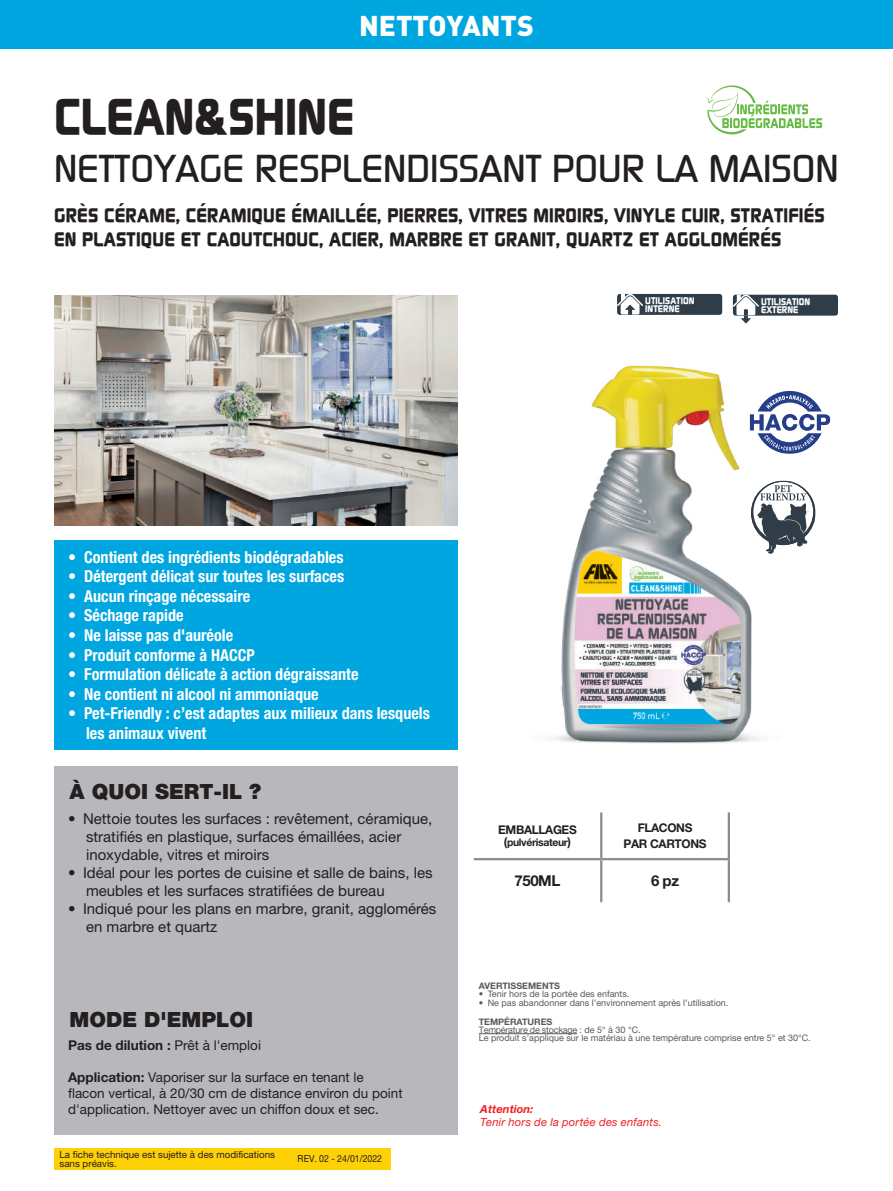
<style>
.page{position:relative;width:893px;height:1191px;background:#fff}
.page>*{position:absolute;margin:0;border:0;box-sizing:border-box;transform-origin:0 0}
.t1{font:700 49.95px "Continuum";color:#231f20}
.t2{font:500 38.7px "Continuum";color:#231f20}
.t3{font:900 28.35px "DIN";color:#fff}
.t4{font:900 21px "Helvetica Neue LT Std";color:#231f20}
.t5{font:700 19.5px/24px "Continuum";letter-spacing:.01em;color:#231f20}
.t6{font:700 condensed 16.5px/19.5px "Helvetica Neue LT Std";color:#fff}
.t7{font:15px/18px "Helvetica Neue LT Std";color:#231f20}
.t8{font:700 15px "Helvetica Neue LT Std";letter-spacing:-.03em;color:#231f20}
.t9{font:13.5px/16.2px "Helvetica Neue LT Std";color:#231f20}
.t10{font:700 13.5px "Helvetica Neue LT Std";color:#231f20}
.t11{font:700 12px/15.1px "Helvetica Neue LT Std";letter-spacing:-.03em;color:#231f20;text-align:center}
.t12{font:italic 11.25px "Helvetica Neue LT Std";letter-spacing:.02em;color:#ee1f23}
.t13{font:italic 700 11.25px "Helvetica Neue LT Std";color:#ee1f23}
.t14{font:700 10.5px "Helvetica Neue LT Std";letter-spacing:-.03em;color:#231f20}
.t15{font:9.75px/9px "Helvetica Neue LT Pro";color:#231f20}
.t16{font:9.75px "Helvetica Neue LT Pro";color:#231f20;scale:.9 1}
.t17{font:700 9.6px/8.1px "Continuum";color:#fff}
.t18{font:9px/8.2px "Helvetica Neue LT Std";color:#57585a}
.t19{font:700 9px "Helvetica Neue LT Std";color:#57585a}
.s1{font-weight:400}
.s2{font-weight:700}
.s3{font-size:12px}
</style>
<div class="page">
<div style="left:54px;top:1148px;width:336px;height:21px;background:#fed006"></div>
<img style="left:54px;top:295px;width:404px;height:230px">
<div style="left:54px;top:766px;width:404px;height:369px;background:#b7b7bc"></div>
<div style="left:54px;top:540px;width:404px;height:209px;background:#00a6e0"></div>
<svg style="left:474px;top:812px;width:254px;height:90px"></svg>
<hr style="left:600px;top:812px;width:2px;height:46px;background:#8a8c8f">
<hr style="left:728px;top:812px;width:2px;height:46px;background:#8a8c8f">
<hr style="left:474px;top:858px;width:127px;height:2px;background:#8a8c8f">
<hr style="left:601px;top:858px;width:129px;height:2px;background:#8a8c8f">
<hr style="left:600px;top:860px;width:2px;height:42px;background:#8a8c8f">
<hr style="left:728px;top:860px;width:2px;height:42px;background:#8a8c8f">
<div style="left:0;top:0;width:893px;height:49px;background:#00a6e0"></div>
<hr style="left:479px;top:1033px;width:98px;height:1px;background:#57585a">
<img style="left:422px;top:323px;width:409px;height:427px">
<svg style="left:707px;top:85px;width:115px;height:49px"></svg>
<div style="left:617px;top:294px;width:105px;height:21px;background:#2e3d48;border-radius:3px"></div>
<svg style="left:617px;top:294px;width:26px;height:20px"></svg>
<div style="left:733px;top:295px;width:105px;height:21px;background:#2e3d48;border-radius:3px"></div>
<svg style="left:733px;top:295px;width:26px;height:29px"></svg>
<h3 class="t3" style="left:359px;top:7px;width:176px">NETTOYANTS</h3>
<h1 class="t1" style="left:54px;top:83px;width:302px">CLEAN&amp;SHINE</h1>
<h2 class="t2" style="left:54px;top:143px;width:786px">NETTOYAGE RESPLENDISSANT POUR LA MAISON</h2>
<p class="t5" style="left:54px;top:202px;width:772px">GRÈS CÉRAME, CÉRAMIQUE ÉMAILLÉE, PIERRES, VITRES MIROIRS, VINYLE CUIR, STRATIFIÉS<br>EN PLASTIQUE ET CAOUTCHOUC, ACIER, MARBRE ET GRANIT, QUARTZ ET AGGLOMÉRÉS</p>
<p class="t17" style="left:645px;top:296px;width:51px">UTILISATION<br>INTERNE</p>
<p class="t17" style="left:761px;top:297px;width:51px">UTILISATION<br>EXTERNE</p>
<p class="t6" style="left:68px;top:547px;width:277px">• Contient des ingrédients biodégradables</p>
<p class="t6" style="left:68px;top:566px;width:278px">• Détergent délicat sur toutes les surfaces</p>
<p class="t6" style="left:68px;top:586px;width:184px">• Aucun rinçage nécessaire</p>
<p class="t6" style="left:68px;top:605px;width:117px">• Séchage rapide</p>
<p class="t6" style="left:68px;top:625px;width:167px">• Ne laisse pas d'auréole</p>
<p class="t6" style="left:68px;top:644px;width:188px">• Produit conforme à HACCP</p>
<p class="t6" style="left:68px;top:664px;width:292px">• Formulation délicate à action dégraissante</p>
<p class="t6" style="left:68px;top:683px;width:252px">• Ne contient ni alcool ni ammoniaque</p>
<p class="t6" style="left:86px;top:703px;width:345px;text-indent:-18px">• Pet-Friendly : c’est adaptes aux milieux dans lesquels les animaux vivent</p>
<p class="t4" style="left:70px;top:778px;width:193px">À QUOI SERT-IL ?</p>
<p class="t7" style="left:86px;top:809px;width:348px;text-indent:-18px">• Nettoie toutes les surfaces : revêtement, céramique, stratifiés en plastique, surfaces émaillées, acier inoxydable, vitres et miroirs</p>
<p class="t7" style="left:86px;top:863px;width:348px;text-indent:-18px">• Idéal pour les portes de cuisine et salle de bains, les meubles et les surfaces stratifiées de bureau</p>
<p class="t7" style="left:86px;top:899px;width:352px;text-indent:-18px">• Indiqué pour les plans en marbre, granit, agglomérés en marbre et quartz</p>
<p class="t4" style="left:70px;top:1006px;width:185px">MODE D'EMPLOI</p>
<p class="t10" style="left:68px;top:1036px;width:194px">Pas de dilution : <span class="s1">Prêt à l'emploi</span></p>
<p class="t9" style="left:68px;top:1069px;width:336px"><span class="s2">Application:</span> Vaporiser sur la surface en tenant le flacon vertical, à 20/30 cm de distance environ du point d'application. Nettoyer avec un chiffon doux et sec.</p>
<p class="t15" style="left:60px;top:1149px;width:217px">La fiche technique est sujette à des modifications sans préavis.</p>
<p class="t16" style="left:298px;top:1152px;width:95px">REV. 02 - 24/01/2022</p>
<p class="t11" style="left:498px;top:822px;width:80px">EMBALLAGES</p>
<p class="t14" style="left:504px;top:836px;width:69px"><span class="s3">(</span>pulvérisateur<span class="s3">)</span></p>
<p class="t11" style="left:624px;top:820px;width:84px">FLACONS<br>PAR CARTONS</p>
<p class="t8" style="left:515px;top:871px;width:47px">750ML</p>
<p class="t8" style="left:651px;top:871px;width:30px">6 pz</p>
<p class="t19" style="left:479px;top:980px;width:83px">AVERTISSEMENTS</p>
<p class="t18" style="left:479px;top:989px;width:152px">• Tenir hors de la portée des enfants.</p>
<p class="t18" style="left:479px;top:998px;width:251px">• Ne pas abandonner dans l’environnement après l’utilisation.</p>
<p class="t19" style="left:479px;top:1015px;width:75px">TEMPÉRATURES</p>
<p class="t18" style="left:479px;top:1025px;width:333px">Température de stockage : de 5° à 30 °C.<br>Le produit s’applique sur le matériau à une température comprise entre 5° et 30°C.</p>
<p class="t13" style="left:480px;top:1102px;width:55px">Attention:</p>
<p class="t12" style="left:480px;top:1115px;width:183px">Tenir hors de la portée des enfants.</p>
</div>
